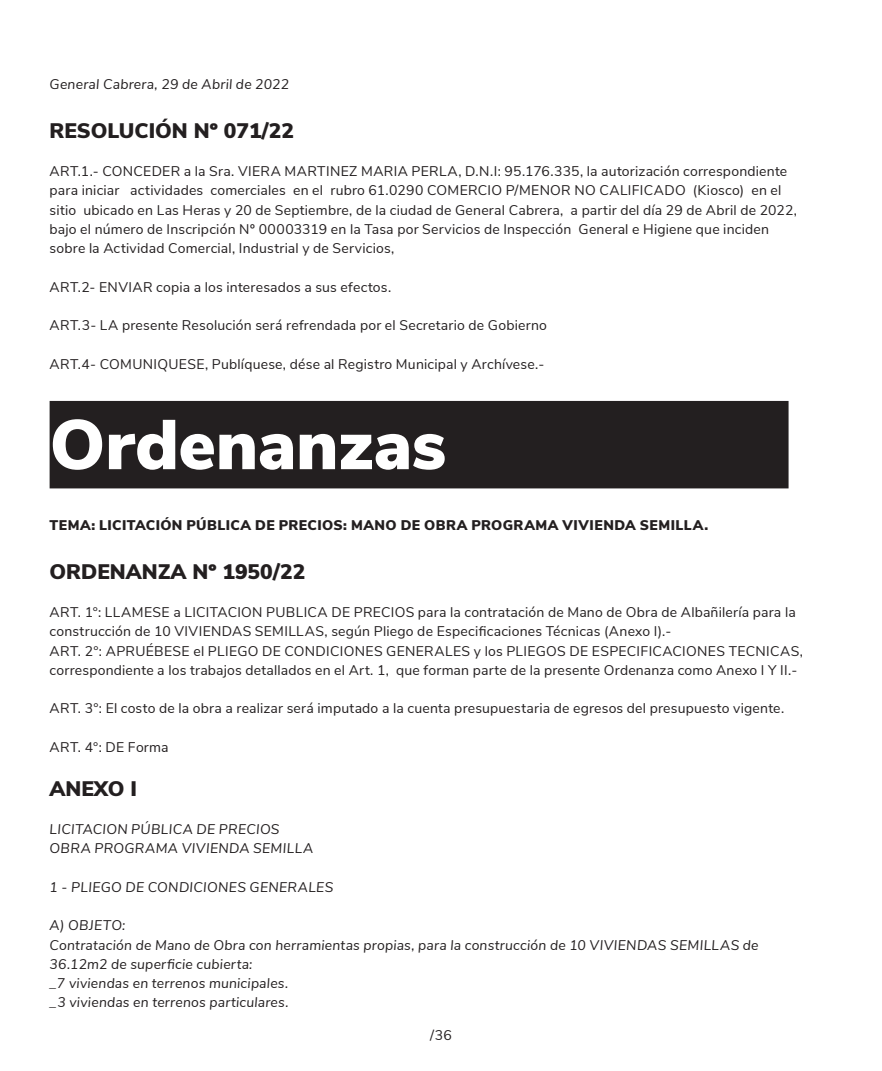
<style>
.page{position:relative;width:882px;height:1071px;background:#fff}
.page>*{position:absolute;margin:0;border:0;box-sizing:border-box;transform-origin:0 0}
.Texto{font:900 70px "Nunito Sans";letter-spacing:-.005em;color:#fff}
.Ord__Título{font:900 21px "Nunito Sans";color:#231f20}
.Títulos{font:900 21px "Nunito Sans";color:#231f20}
.Texto-2{font:14px/19.2px "Nunito Sans";letter-spacing:.015em;color:#231f20}
.Ord__Texto{font:14px/19.2px "Nunito Sans";letter-spacing:.015em;color:#231f20}
.Ord__Texto-2{font:italic 14px/19.2px "Nunito Sans";letter-spacing:.015em;color:#231f20}
.Ord__Tema{font:900 14px "Nunito Sans";letter-spacing:.03em;color:#231f20}
.Itálicas{font:italic 14px "Nunito Sans";letter-spacing:.015em;color:#231f20}
</style>
<div class="page">
<div style="left:50px;top:401px;width:739px;height:87px;background:#231f20"></div>
<p class="Itálicas" style="left:50px;top:73px;width:241px">General Cabrera, 29 de Abril de 2022</p>
<p class="Títulos" style="left:50px;top:115px;width:246px">RESOLUCIÓN Nº 071/22</p>
<p class="Texto-2" style="left:50px;top:161px;width:749px">ART.1.- CONCEDER a la Sra. VIERA MARTINEZ MARIA PERLA, D.N.I: 95.176.335, la autorización correspondiente para iniciar actividades comerciales en el rubro 61.0290 COMERCIO P/MENOR NO CALIFICADO (Kiosco) en el sitio ubicado en Las Heras y 20 de Septiembre, de la ciudad de General Cabrera, a partir del día 29 de Abril de 2022, bajo el número de Inscripción Nº 00003319 en la Tasa por Servicios de Inspección General e Higiene que inciden sobre la Actividad Comercial, Industrial y de Servicios,</p>
<p class="Texto-2" style="left:50px;top:276px;width:343px">ART.2- ENVIAR copia a los interesados a sus efectos.</p>
<p class="Texto-2" style="left:50px;top:315px;width:499px">ART.3- LA presente Resolución será refrendada por el Secretario de Gobierno</p>
<p class="Texto-2" style="left:50px;top:353px;width:496px">ART.4- COMUNIQUESE, Publíquese, dése al Registro Municipal y Archívese.-</p>
<p class="Texto" style="left:50px;top:393px;width:398px">Ordenanzas</p>
<p class="Ord__Tema" style="left:50px;top:514px;width:660px">TEMA: LICITACIÓN PÚBLICA DE PRECIOS: MANO DE OBRA PROGRAMA VIVIENDA SEMILLA.</p>
<p class="Ord__Título" style="left:50px;top:556px;width:257px">ORDENANZA Nº 1950/22</p>
<p class="Ord__Texto" style="left:50px;top:602px;width:748px">ART. 1°: LLAMESE a LICITACION PUBLICA DE PRECIOS para la contratación de Mano de Obra de Albañilería para la construcción de 10 VIVIENDAS SEMILLAS, según Pliego de Especificaciones Técnicas (Anexo I).-</p>
<p class="Ord__Texto" style="left:50px;top:640px;width:755px">ART. 2°: APRUÉBESE el PLIEGO DE CONDICIONES GENERALES y los PLIEGOS DE ESPECIFICACIONES TECNICAS, correspondiente a los trabajos detallados en el Art. 1, que forman parte de la presente Ordenanza como Anexo I Y II.-</p>
<p class="Ord__Texto" style="left:50px;top:698px;width:736px">ART. 3°: El costo de la obra a realizar será imputado a la cuenta presupuestaria de egresos del presupuesto vigente.</p>
<p class="Ord__Texto" style="left:50px;top:736px;width:121px">ART. 4°: DE Forma</p>
<p class="Ord__Título" style="left:50px;top:773px;width:89px">ANEXO I</p>
<p class="Ord__Texto-2" style="left:50px;top:819px;width:231px">LICITACION PÚBLICA DE PRECIOS</p>
<p class="Ord__Texto-2" style="left:50px;top:838px;width:265px">OBRA PROGRAMA VIVIENDA SEMILLA</p>
<p class="Ord__Texto-2" style="left:50px;top:877px;width:285px">1 - PLIEGO DE CONDICIONES GENERALES</p>
<p class="Ord__Texto-2" style="left:50px;top:915px;width:77px">A) OBJETO:</p>
<p class="Ord__Texto-2" style="left:50px;top:934px;width:711px">Contratación de Mano de Obra con herramientas propias, para la construcción de 10 VIVIENDAS SEMILLAS de<br>36.12m2 de superficie cubierta:</p>
<p class="Ord__Texto-2" style="left:50px;top:973px;width:240px">_7 viviendas en terrenos municipales.</p>
<p class="Ord__Texto-2" style="left:50px;top:992px;width:241px">_3 viviendas en terrenos particulares.</p>
<p class="Texto-2" style="left:430px;top:1025px;width:23px">/36</p>
</div>
